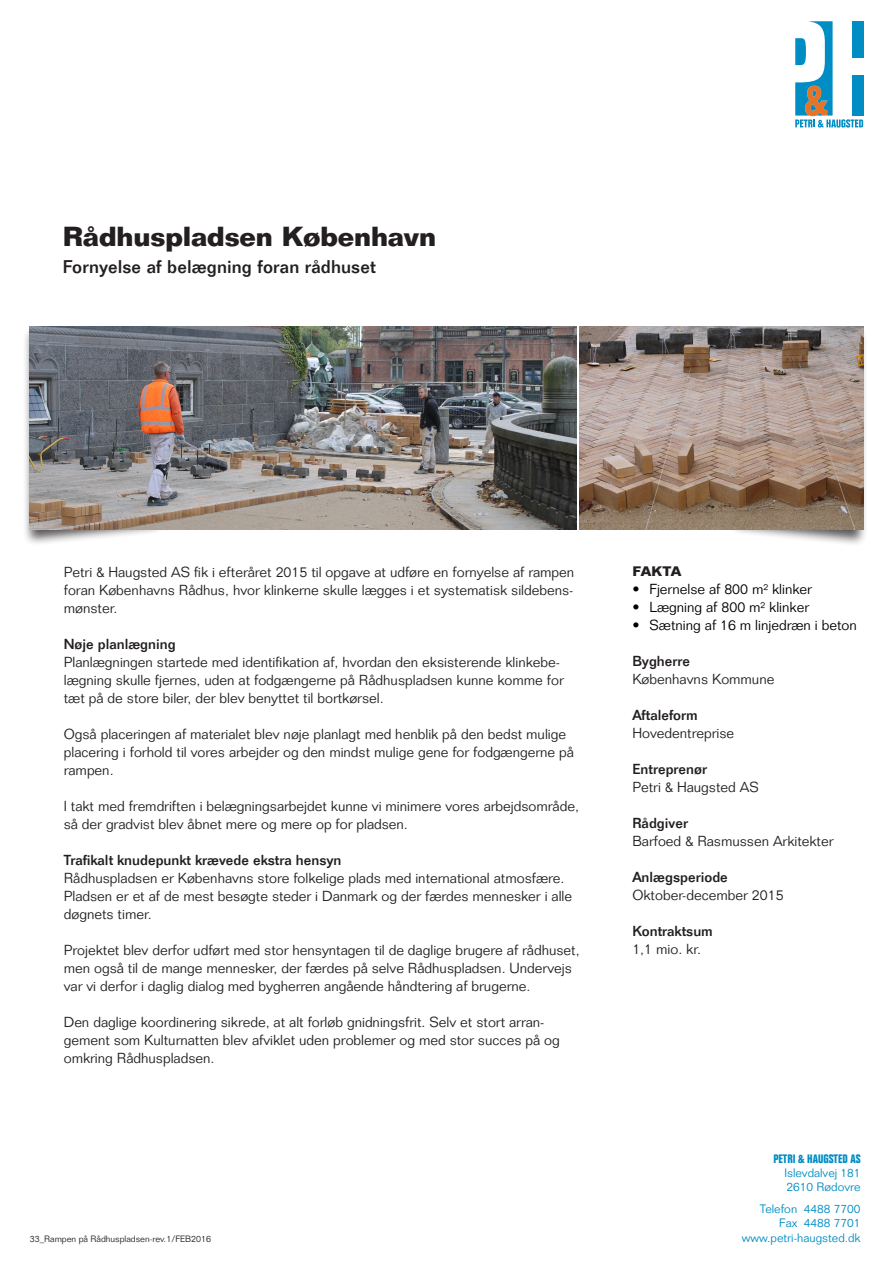
<style>
.page{position:relative;width:893px;height:1263px;background:#fff}
.page>*{position:absolute;margin:0;border:0;box-sizing:border-box;transform-origin:0 0}
.t1{font:700 27px "Folio";letter-spacing:-.015em;color:#231f20}
.t2{font:500 18px "Folio";letter-spacing:.005em;color:#231f20}
.t3{font:300 14.25px/18px "Folio";color:#231f20}
.t4{font:500 14.25px "Folio";color:#231f20}
.t5{font:300 14.25px "Folio";color:#000}
.t6{font:700 13.5px "Folio";letter-spacing:-.03em;color:#231f20}
.t7{font:300 12px/14.4px "Folio";color:#008dc4}
.t8{font:700 condensed 12px "Folio";color:#008dc4}
.t9{font:300 9px "Folio";color:#231f20}
</style>
<div class="page">
<svg style="left:795px;top:21px;width:68px;height:107px"></svg>
<div style="left:22px;top:326px;width:175px;height:220px;background:#231f20;opacity:.75"></div>
<div style="left:697px;top:326px;width:171px;height:220px;background:#231f20;opacity:.75"></div>
<img style="left:580px;top:326px;width:283px;height:204px">
<img style="left:30px;top:326px;width:547px;height:204px">
<h1 class="t1" style="left:63px;top:220px;width:375px">Rådhuspladsen København</h1>
<p class="t2" style="left:63px;top:256px;width:315px">Fornyelse af belægning foran rådhuset</p>
<p class="t3" style="left:64px;top:563px;width:512px;text-align:justify">Petri &amp; Haugsted AS fik i efteråret 2015 til opgave at udføre en fornyelse af rampen foran Københavns Rådhus, hvor klinkerne skulle lægges i et systematisk sildebens&shy;mønster.</p>
<p class="t4" style="left:64px;top:635px;width:113px">Nøje planlægning</p>
<p class="t3" style="left:64px;top:653px;width:501px">Planlægningen startede med identifikation af, hvordan den eksisterende klinkebe&shy;lægning skulle fjernes, uden at fodgængerne på Rådhuspladsen kunne komme for tæt på de store biler, der blev benyttet til bortkørsel.</p>
<p class="t3" style="left:64px;top:725px;width:512px">Også placeringen af materialet blev nøje planlagt med henblik på den bedst mulige placering i forhold til vores arbejder og den mindst mulige gene for fodgængerne på rampen.</p>
<p class="t3" style="left:64px;top:797px;width:517px">I takt med fremdriften i belægningsarbejdet kunne vi minimere vores arbejdsområde, så der gradvist blev åbnet mere og mere op for pladsen.</p>
<p class="t4" style="left:64px;top:851px;width:279px">Trafikalt knudepunkt krævede ekstra hensyn</p>
<p class="t3" style="left:64px;top:869px;width:510px">Rådhuspladsen er Københavns store folkelige plads med international atmosfære.<br>Pladsen er et af de mest besøgte steder i Danmark og der færdes mennesker i alle døgnets timer.</p>
<p class="t3" style="left:64px;top:941px;width:517px">Projektet blev derfor udført med stor hensyntagen til de daglige brugere af rådhuset, men også til de mange mennesker, der færdes på selve Rådhuspladsen. Undervejs var vi derfor i daglig dialog med bygherren angående håndtering af brugerne.</p>
<p class="t3" style="left:64px;top:1013px;width:497px">Den daglige koordinering sikrede, at alt forløb gnidningsfrit. Selv et stort arran&shy;gement som Kulturnatten blev afviklet uden problemer og med stor succes på og omkring Rådhuspladsen.</p>
<p class="t9" style="left:30px;top:1233px;width:183px">33_Rampen på Rådhuspladsen-rev.1/FEB2016</p>
<p class="t6" style="left:632px;top:563px;width:51px">FAKTA</p>
<p class="t5" style="left:632px;top:580px;width:181px">• Fjernelse af 800 m² klinker</p>
<p class="t5" style="left:632px;top:598px;width:178px">• Lægning af 800 m² klinker</p>
<p class="t5" style="left:632px;top:616px;width:226px">• Sætning af 16 m linjedræn i beton</p>
<p class="t4" style="left:632px;top:652px;width:59px">Bygherre</p>
<p class="t3" style="left:632px;top:670px;width:144px">Københavns Kommune</p>
<p class="t4" style="left:632px;top:706px;width:67px">Aftaleform</p>
<p class="t3" style="left:632px;top:724px;width:103px">Hovedentreprise</p>
<p class="t4" style="left:632px;top:760px;width:76px">Entreprenør</p>
<p class="t3" style="left:632px;top:778px;width:128px">Petri &amp; Haugsted AS</p>
<p class="t4" style="left:632px;top:814px;width:57px">Rådgiver</p>
<p class="t3" style="left:632px;top:832px;width:203px">Barfoed &amp; Rasmussen Arkitekter</p>
<p class="t4" style="left:632px;top:868px;width:97px">Anlægsperiode</p>
<p class="t3" style="left:632px;top:886px;width:153px">Oktober-december 2015</p>
<p class="t4" style="left:632px;top:922px;width:82px">Kontraktsum</p>
<p class="t3" style="left:632px;top:940px;width:70px">1,1 mio. kr.</p>
<p class="t8" style="left:773px;top:1152px;width:89px">PETRI &amp; HAUGSTED AS</p>
<p class="t7" style="left:784px;top:1165px;width:78px">Islevdalvej 181<br>2610 Rødovre</p>
<p class="t7" style="left:742px;top:1201px;width:120px;text-align:right">Telefon 4488 7700<br>Fax 4488 7701 www.petri-haugsted.dk</p>
</div>
